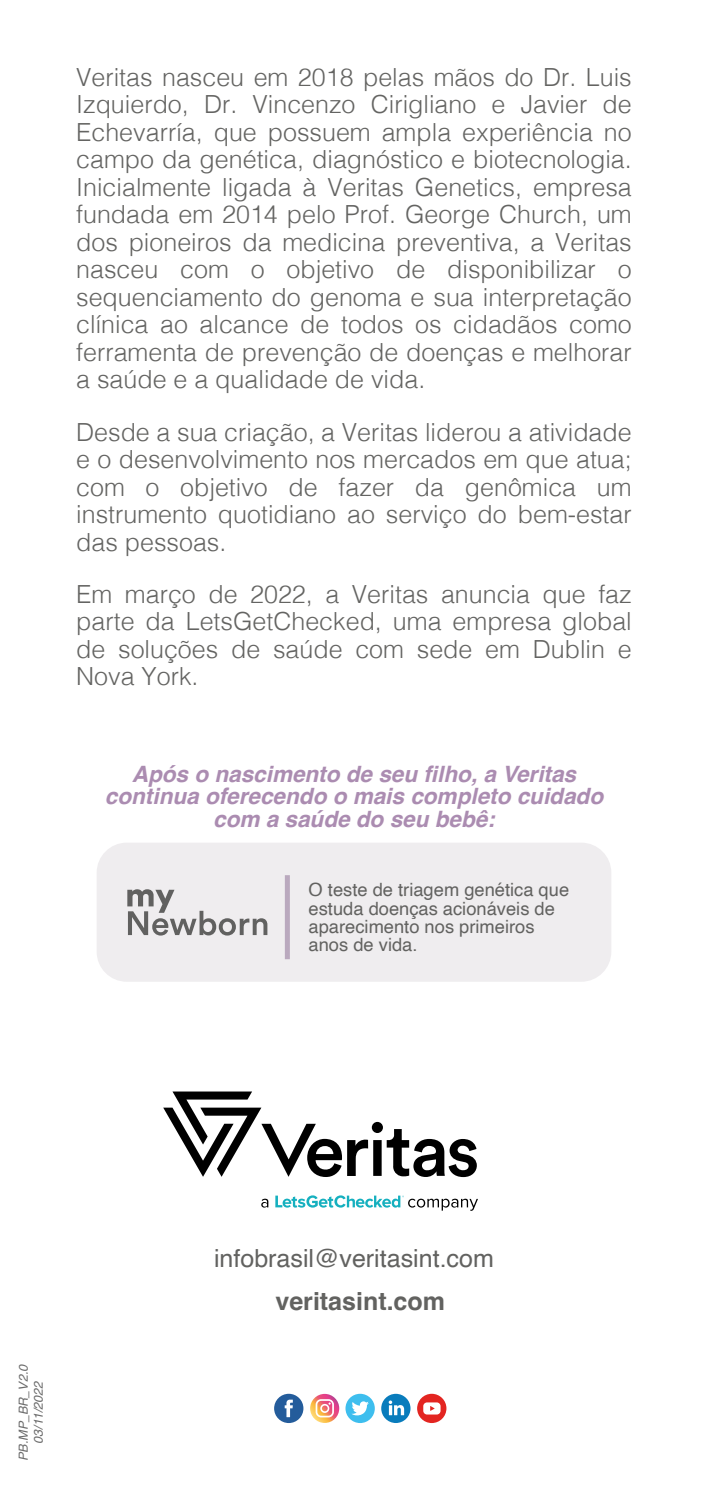
<style>
.page{position:relative;width:708px;height:1489px;background:#fff}
.page>*{position:absolute;margin:0;border:0;box-sizing:border-box;transform-origin:0 0}
.t1{font:300 25px/27.5px "Helvetica";color:#646462;text-align:justify}
.t2{font:25px "Helvetica";color:#626260}
.t3{font:700 25px "Helvetica";color:#626260}
.t4{font:italic 700 22.5px/22.5px "Helvetica";color:#ab8cb1;text-align:center}
.t5{font:18.25px/18.2px "Helvetica";color:#626260}
.t6{font:italic 12.5px/15px "Helvetica";color:#6c6c6c;text-align:center}
</style>
<div class="page">
<div style="left:345px;top:1393px;width:29px;height:29px;background:#3ebeee;border-radius:50%"></div>
<svg style="left:351px;top:1401px;width:17px;height:15px"></svg>
<div style="left:274px;top:1393px;width:29px;height:29px;background:#245c9b;border-radius:50%"></div>
<svg style="left:284px;top:1399px;width:9px;height:17px"></svg>
<div style="left:417px;top:1393px;width:29px;height:29px;background:#e32521;border-radius:50%"></div>
<svg style="left:423px;top:1402px;width:17px;height:12px"></svg>
<svg style="left:310px;top:1393px;width:29px;height:29px"></svg>
<svg style="left:381px;top:1393px;width:29px;height:29px"></svg>
<svg style="left:388px;top:1400px;width:16px;height:14px"></svg>
<svg style="left:163px;top:1091px;width:313px;height:86px"></svg>
<svg style="left:261px;top:1198px;width:7px;height:9px"></svg>
<svg style="left:275px;top:1195px;width:202px;height:15px"></svg>
<div style="left:97px;top:842px;width:514px;height:139px;background:#efedef;border-radius:30px"></div>
<svg style="left:127px;top:889px;width:140px;height:46px"></svg>
<div style="left:285px;top:875px;width:5px;height:84px;background:#baa9be"></div>
<p class="t1" style="left:76px;top:61px;width:557px">Veritas nasceu em 2018 pelas mãos do Dr. Luis Izquierdo, Dr. Vincenzo Cirigliano e Javier de Echevarría, que possuem ampla experiência no campo da genética, diagnóstico e biotecnologia.<br>Inicialmente ligada à Veritas Genetics, empresa fundada em 2014 pelo Prof. George Church, um dos pioneiros da medicina preventiva, a Veritas nasceu com o objetivo de disponibilizar o sequenciamento do genoma e sua interpretação clínica ao alcance de todos os cidadãos como ferramenta de prevenção de doenças e melhorar a saúde e a qualidade de vida.</p>
<p class="t1" style="left:76px;top:416px;width:557px">Desde a sua criação, a Veritas liderou a atividade e o desenvolvimento nos mercados em que atua; com o objetivo de fazer da genômica um instrumento quotidiano ao serviço do bem-estar das pessoas.</p>
<p class="t1" style="left:76px;top:578px;width:557px">Em março de 2022, a Veritas anuncia que faz parte da LetsGetChecked, uma empresa global de soluções de saúde com sede em Dublin e Nova York.</p>
<p class="t4" style="left:105px;top:765px;width:499px">Após o nascimento de seu filho, a Veritas continua oferecendo o mais completo cuidado com a saúde do seu bebê:</p>
<p class="t5" style="left:308px;top:881px;width:262px">O teste de triagem genética que estuda doenças acionáveis de aparecimento nos primeiros anos de vida.</p>
<p class="t6" style="left:16px;top:1460px;width:98px;rotate:-90deg">PB.MP_BR_V2.0<br>03/11/2022</p>
<p class="t2" style="left:214px;top:1238px;width:281px">infobrasil@veritasint.com</p>
<p class="t3" style="left:275px;top:1285px;width:171px">veritasint.com</p>
</div>
